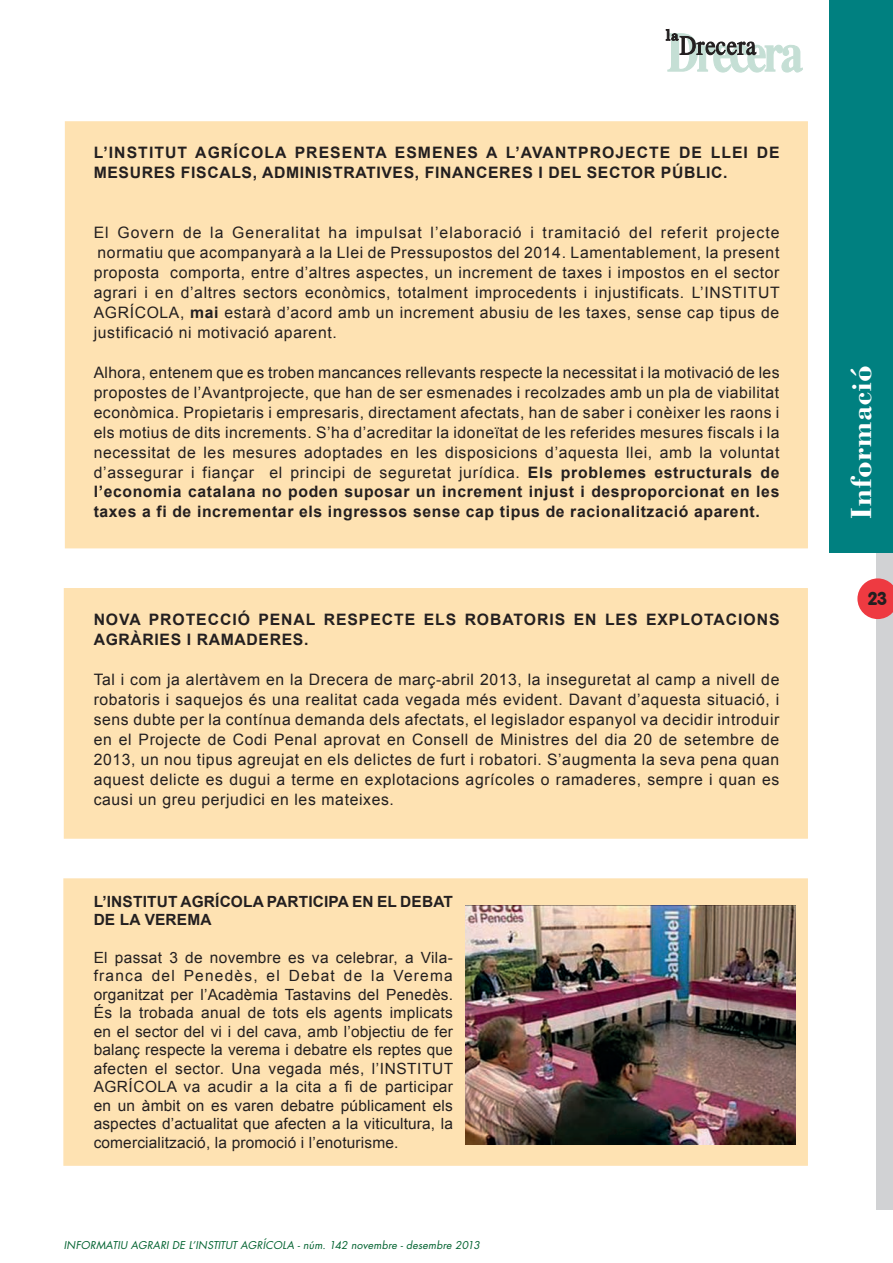
<style>
.page{position:relative;width:893px;height:1263px;background:#fff}
.page>*{position:absolute;margin:0;border:0;box-sizing:border-box;transform-origin:0 0}
.t1{font:700 30px "Bodoni";letter-spacing:.02em;color:#fff}
.t2{font:18px "VAG Rounded BT";color:#231f20}
.texto_actiu{font:15.75px/20px "Arial";letter-spacing:.04em;color:#231f20;text-align:justify}
.texto_actiu-2{font:700 15.75px/20px "Arial";letter-spacing:.04em;color:#231f20}
.texto_actiu-3{font:700 15.75px/20px "Arial";letter-spacing:.06em;color:#231f20}
.texto_actiu-4{font:15.45px/18.6px "Arial";letter-spacing:.01em;color:#231f20;text-align:justify}
.texto_actiu-5{font:700 15.45px/18.6px "Arial";letter-spacing:.01em;color:#231f20}
.t3{font:italic 10.5px "Futura";letter-spacing:.02em;color:#00622f}
.s1{font-weight:700}
</style>
<div class="page">
<div style="left:876px;top:0;width:17px;height:1210px;background:#d1d2d4"></div>
<svg style="left:857px;top:578px;width:36px;height:41px"></svg>
<div style="left:63px;top:878px;width:745px;height:288px;background:#fee2b2;border:2px solid #fee2b2"></div>
<div style="left:65px;top:121px;width:743px;height:427px;background:#fee2b2;border:2px solid #fee2b2"></div>
<div style="left:829px;top:0;width:64px;height:553px;background:#008080"></div>
<div style="left:64px;top:588px;width:744px;height:251px;background:#fee2b2;border:2px solid #fee2b2"></div>
<img style="left:466px;top:906px;width:329px;height:238px">
<svg style="left:665px;top:29px;width:138px;height:44px"></svg>
<p class="texto_actiu-2" style="left:94px;top:143px;width:687px">L’INSTITUT AGRÍCOLA PRESENTA ESMENES A L’AVANTPROJECTE DE LLEI DE<br>MESURES FISCALS, ADMINISTRATIVES, FINANCERES I DEL SECTOR PÚBLIC.</p>
<p class="texto_actiu" style="left:94px;top:223px;width:687px">El Govern de la Generalitat ha impulsat l’elaboració i tramitació del referit projecte normatiu que acompanyarà a la Llei de Pressupostos del 2014. Lamentablement, la present proposta comporta, entre d’altres aspectes, un increment de taxes i impostos en el sector agrari i en d’altres sectors econòmics, totalment improcedents i injustificats. L’INSTITUT AGRÍCOLA, <span class="s1">mai</span> estarà d’acord amb un increment abusiu de les taxes, sense cap tipus de justificació ni motivació aparent.</p>
<p class="texto_actiu" style="left:94px;top:362px;width:687px">Alhora, entenem que es troben mancances rellevants respecte la necessitat i la motivació de les propostes de l’Avantprojecte, que han de ser esmenades i recolzades amb un pla de viabilitat econòmica. Propietaris i empresaris, directament afectats, han de saber i conèixer les raons i els motius de dits increments. S’ha d’acreditar la idoneïtat de les referides mesures fiscals i la necessitat de les mesures adoptades en les disposicions d’aquesta llei, amb la voluntat d’assegurar i fiançar el principi de seguretat jurídica. <span class="s1">Els problemes estructurals de l’economia catalana no poden suposar un increment injust i desproporcionat en les taxes a fi de incrementar els ingressos sense cap tipus de racionalització aparent.</span></p>
<p class="texto_actiu-3" style="left:94px;top:610px;width:687px">NOVA PROTECCIÓ PENAL RESPECTE ELS ROBATORIS EN LES EXPLOTACIONS<br>AGRÀRIES I RAMADERES.</p>
<p class="texto_actiu" style="left:94px;top:669px;width:687px">Tal i com ja alertàvem en la Drecera de març-abril 2013, la inseguretat al camp a nivell de robatoris i saquejos és una realitat cada vegada més evident. Davant d’aquesta situació, i sens dubte per la contínua demanda dels afectats, el legislador espanyol va decidir introduir en el Projecte de Codi Penal aprovat en Consell de Ministres del dia 20 de setembre de 2013, un nou tipus agreujat en els delictes de furt i robatori. S’augmenta la seva pena quan aquest delicte es dugui a terme en explotacions agrícoles o ramaderes, sempre i quan es causi un greu perjudici en les mateixes.</p>
<p class="texto_actiu-5" style="left:94px;top:893px;width:361px">L’INSTITUT AGRÍCOLA PARTICIPA EN EL DEBAT<br>DE LA VEREMA</p>
<p class="texto_actiu-4" style="left:94px;top:948px;width:361px">El passat 3 de novembre es va celebrar, a Vila&shy;franca del Penedès, el Debat de la Verema organitzat per l’Acadèmia Tastavins del Penedès.<br>És la trobada anual de tots els agents implicats en el sector del vi i del cava, amb l’objectiu de fer balanç respecte la verema i debatre els reptes que afecten el sector. Una vegada més, l’INSTITUT AGRÍCOLA va acudir a la cita a fi de participar en un àmbit on es varen debatre públicament els aspectes d’actualitat que afecten a la viticultura, la comercialització, la promoció i l’enoturisme.</p>
<p class="t3" style="left:64px;top:1238px;width:418px">INFORMATIU AGRARI DE L’INSTITUT AGRÍCOLA - núm. 142 novembre - desembre 2013</p>
<p class="t1" style="left:842px;top:519px;width:155px;rotate:-90deg">Informació</p>
<p class="t2" style="left:868px;top:587px;width:21px">23</p>
</div>
